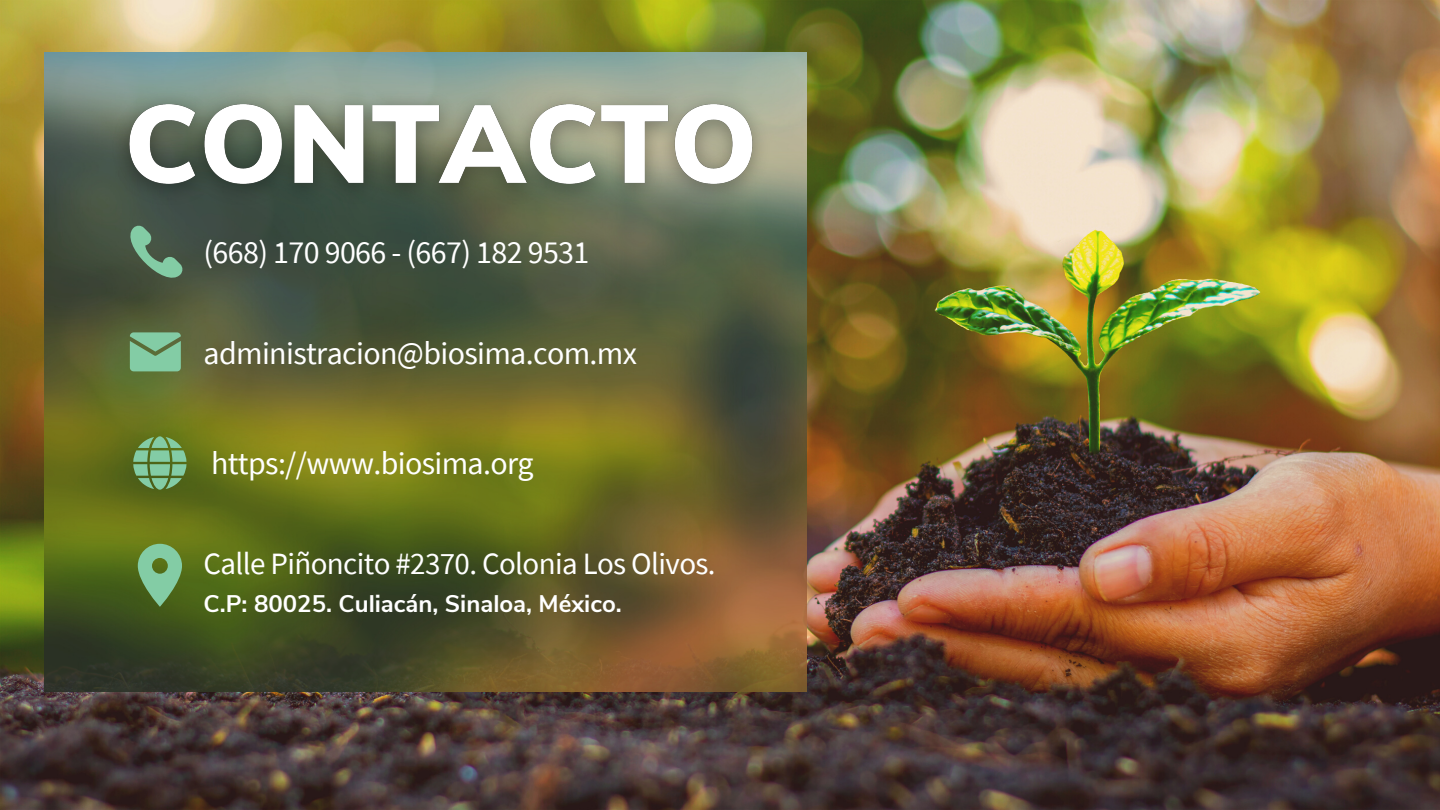
<style>
.page{position:relative;width:1440px;height:810px;background:#fff}
.page>*{position:absolute;margin:0;border:0;box-sizing:border-box;transform-origin:0 0}
.t1{font:32px "Source Sans Pro";letter-spacing:-.02em;color:#fff}
.t2{font:31px "Source Sans Pro";letter-spacing:-.02em;color:#fff}
.t3{font:700 24px "Nunito Sans";color:#fff}
</style>
<div class="page">
<img style="left:0;top:0;width:1440px;height:810px">
<img style="left:45px;top:52px;width:762px;height:639px">
<svg style="left:138px;top:544px;width:44px;height:63px"></svg>
<svg style="left:130px;top:253px;width:53px;height:25px"></svg>
<img style="left:98px;top:48px;width:686px;height:205px">
<svg style="left:130px;top:332px;width:51px;height:39px"></svg>
<svg style="left:133px;top:436px;width:53px;height:54px"></svg>
<p class="t1" style="left:204px;top:231px;width:387px">(668) 170 9066 - (667) 182 9531</p>
<p class="t1" style="left:204px;top:332px;width:435px">administracion@biosima.com.mx</p>
<p class="t1" style="left:211px;top:442px;width:324px">https://www.biosima.org</p>
<p class="t2" style="left:204px;top:543px;width:514px">Calle Piñoncito #2370. Colonia Los Olivos.</p>
<p class="t3" style="left:204px;top:587px;width:420px">C.P: 80025. Culiacán, Sinaloa, México.</p>
</div>
